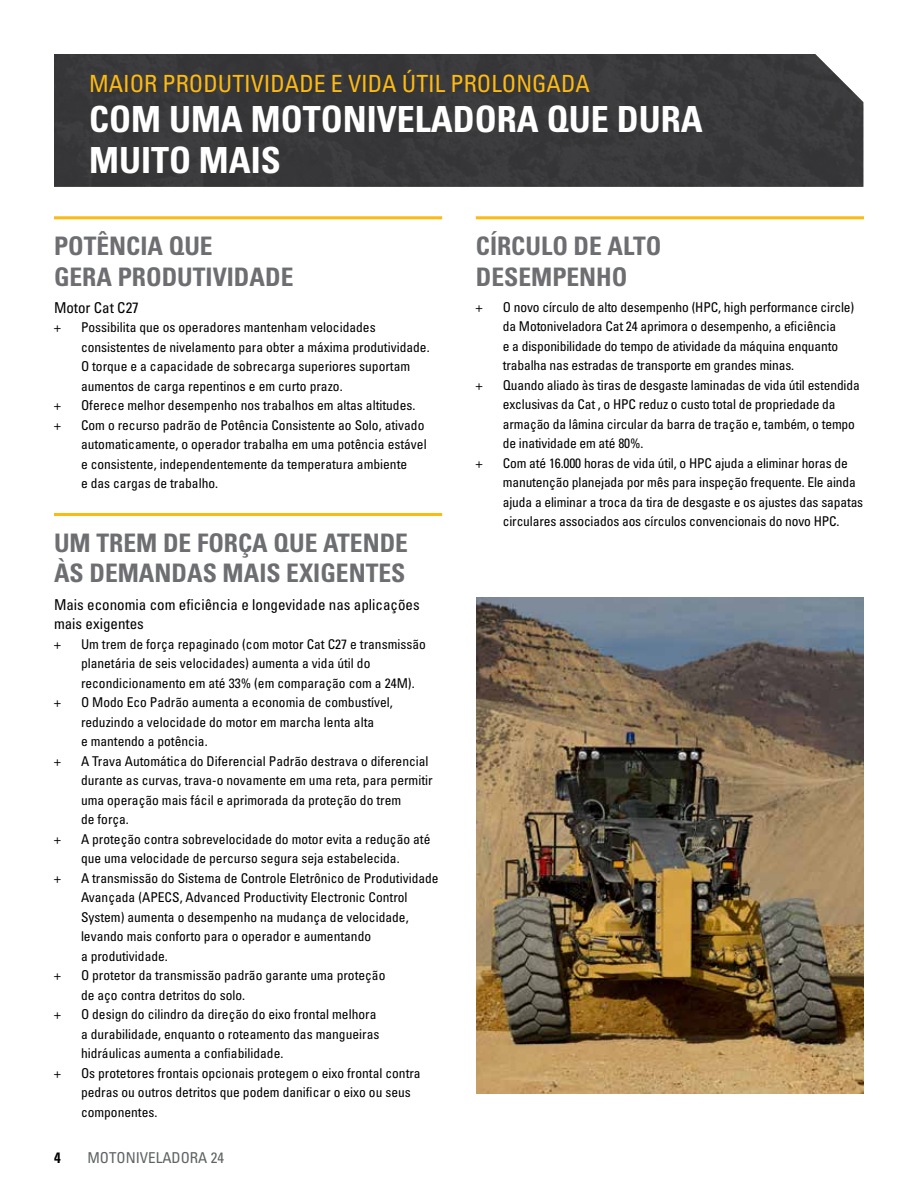
<style>
.page{position:relative;width:918px;height:1188px;background:#fff}
.page>*{position:absolute;margin:0;border:0;box-sizing:border-box;transform-origin:0 0}
.Headline_large_white{font:36px/40.5px "Univers LTCYR 67 Bold Cond";color:#fff}
.Benefit_subhead_gray{font:25.5px/30.6px "Univers LTCYR 67 Bold Cond";color:#6d6e71}
.Subhead_small_yellow{font:condensed 23.7px "Univers LTCYR 57";color:#fdba12}
.Body_copy{font:condensed 15px/19.5px "Univers LTCYR 57";color:#000}
.t1{font:condensed 15px "Univers LTCYR 57";color:#5e6263}
.t2{font:15px "Univers LTCYR 67 Bold Cond";color:#000}
.t3{font:condensed 13.5px/19.5px "Univers LTCYR 57";color:#000}
</style>
<div class="page">
<img style="left:476px;top:597px;width:388px;height:497px">
<div style="left:54px;top:54px;width:809px;height:133px;background:#383739"></div>
<hr style="left:54px;top:216px;width:388px;height:3px;background:#fdba12">
<hr style="left:476px;top:216px;width:388px;height:3px;background:#fdba12">
<hr style="left:54px;top:513px;width:388px;height:3px;background:#fdba12">
<p class="Subhead_small_yellow" style="left:89px;top:68px;width:502px">MAIOR PRODUTIVIDADE E VIDA ÚTIL PROLONGADA</p>
<p class="Headline_large_white" style="left:89px;top:99px;width:615px">COM UMA MOTONIVELADORA QUE DURA<br>MUITO MAIS</p>
<p class="Benefit_subhead_gray" style="left:54px;top:230px;width:160px">POTÊNCIA QUE</p>
<p class="Benefit_subhead_gray" style="left:54px;top:261px;width:241px">GERA PRODUTIVIDADE</p>
<p class="Body_copy" style="left:54px;top:298px;width:86px">Motor Cat C27</p>
<p class="t3" style="left:54px;top:318px;width:8px">+</p>
<p class="t3" style="left:81px;top:318px;width:350px">Possibilita que os operadores mantenham velocidades consistentes de nivelamento para obter a máxima produtividade.<br>O torque e a capacidade de sobrecarga superiores suportam aumentos de carga repentinos e em curto prazo.</p>
<p class="t3" style="left:54px;top:396px;width:8px">+</p>
<p class="t3" style="left:81px;top:396px;width:336px">Oferece melhor desempenho nos trabalhos em altas altitudes.</p>
<p class="t3" style="left:54px;top:415px;width:8px">+</p>
<p class="t3" style="left:81px;top:415px;width:347px">Com o recurso padrão de Potência Consistente ao Solo, ativado automaticamente, o operador trabalha em uma potência estável e consistente, independentemente da temperatura ambiente<br>e das cargas de trabalho.</p>
<p class="Benefit_subhead_gray" style="left:54px;top:527px;width:356px">UM TREM DE FORÇA QUE ATENDE<br>ÀS DEMANDAS MAIS EXIGENTES</p>
<p class="Body_copy" style="left:54px;top:594px;width:367px">Mais economia com eficiência e longevidade nas aplicações mais exigentes</p>
<p class="t3" style="left:54px;top:634px;width:8px">+</p>
<p class="t3" style="left:81px;top:634px;width:346px">Um trem de força repaginado (com motor Cat C27 e transmissão planetária de seis velocidades) aumenta a vida útil do recondicionamento em até 33% (em comparação com a 24M).</p>
<p class="t3" style="left:54px;top:692px;width:8px">+</p>
<p class="t3" style="left:81px;top:692px;width:313px">O Modo Eco Padrão aumenta a economia de combustível, reduzindo a velocidade do motor em marcha lenta alta<br>e mantendo a potência.</p>
<p class="t3" style="left:54px;top:751px;width:8px">+</p>
<p class="t3" style="left:81px;top:751px;width:353px">A Trava Automática do Diferencial Padrão destrava o diferencial durante as curvas, trava-o novamente em uma reta, para permitir uma operação mais fácil e aprimorada da proteção do trem<br>de força.</p>
<p class="t3" style="left:54px;top:829px;width:8px">+</p>
<p class="t3" style="left:81px;top:829px;width:351px">A proteção contra sobrevelocidade do motor evita a redução até que uma velocidade de percurso segura seja estabelecida.</p>
<p class="t3" style="left:54px;top:868px;width:8px">+</p>
<p class="t3" style="left:81px;top:868px;width:359px">A transmissão do Sistema de Controle Eletrônico de Produtividade Avançada (APECS, Advanced Productivity Electronic Control System) aumenta o desempenho na mudança de velocidade, levando mais conforto para o operador e aumentando<br>a produtividade.</p>
<p class="t3" style="left:54px;top:965px;width:8px">+</p>
<p class="t3" style="left:81px;top:965px;width:306px">O protetor da transmissão padrão garante uma proteção de aço contra detritos do solo.</p>
<p class="t3" style="left:54px;top:1004px;width:8px">+</p>
<p class="t3" style="left:81px;top:1004px;width:300px">O design do cilindro da direção do eixo frontal melhora a durabilidade, enquanto o roteamento das mangueiras hidráulicas aumenta a confiabilidade.</p>
<p class="t3" style="left:54px;top:1063px;width:8px">+</p>
<p class="t3" style="left:81px;top:1063px;width:341px">Os protetores frontais opcionais protegem o eixo frontal contra pedras ou outros detritos que podem danificar o eixo ou seus componentes.</p>
<p class="t2" style="left:54px;top:1148px;width:8px">4</p>
<p class="t1" style="left:87px;top:1148px;width:138px">MOTONIVELADORA 24</p>
<p class="Benefit_subhead_gray" style="left:476px;top:230px;width:187px">CÍRCULO DE ALTO<br>DESEMPENHO</p>
<p class="t3" style="left:476px;top:297px;width:8px">+</p>
<p class="t3" style="left:503px;top:297px;width:353px">O novo círculo de alto desempenho (HPC, high performance circle) da Motoniveladora Cat 24 aprimora o desempenho, a eficiência<br>e a disponibilidade do tempo de atividade da máquina enquanto trabalha nas estradas de transporte em grandes minas.</p>
<p class="t3" style="left:476px;top:375px;width:8px">+</p>
<p class="t3" style="left:503px;top:375px;width:358px">Quando aliado às tiras de desgaste laminadas de vida útil estendida exclusivas da Cat , o HPC reduz o custo total de propriedade da armação da lâmina circular da barra de tração e, também, o tempo de inatividade em até 80%.</p>
<p class="t3" style="left:476px;top:453px;width:8px">+</p>
<p class="t3" style="left:503px;top:453px;width:362px">Com até 16.000 horas de vida útil, o HPC ajuda a eliminar horas de manutenção planejada por mês para inspeção frequente. Ele ainda ajuda a eliminar a troca da tira de desgaste e os ajustes das sapatas circulares associados aos círculos convencionais do novo HPC.</p>
</div>
